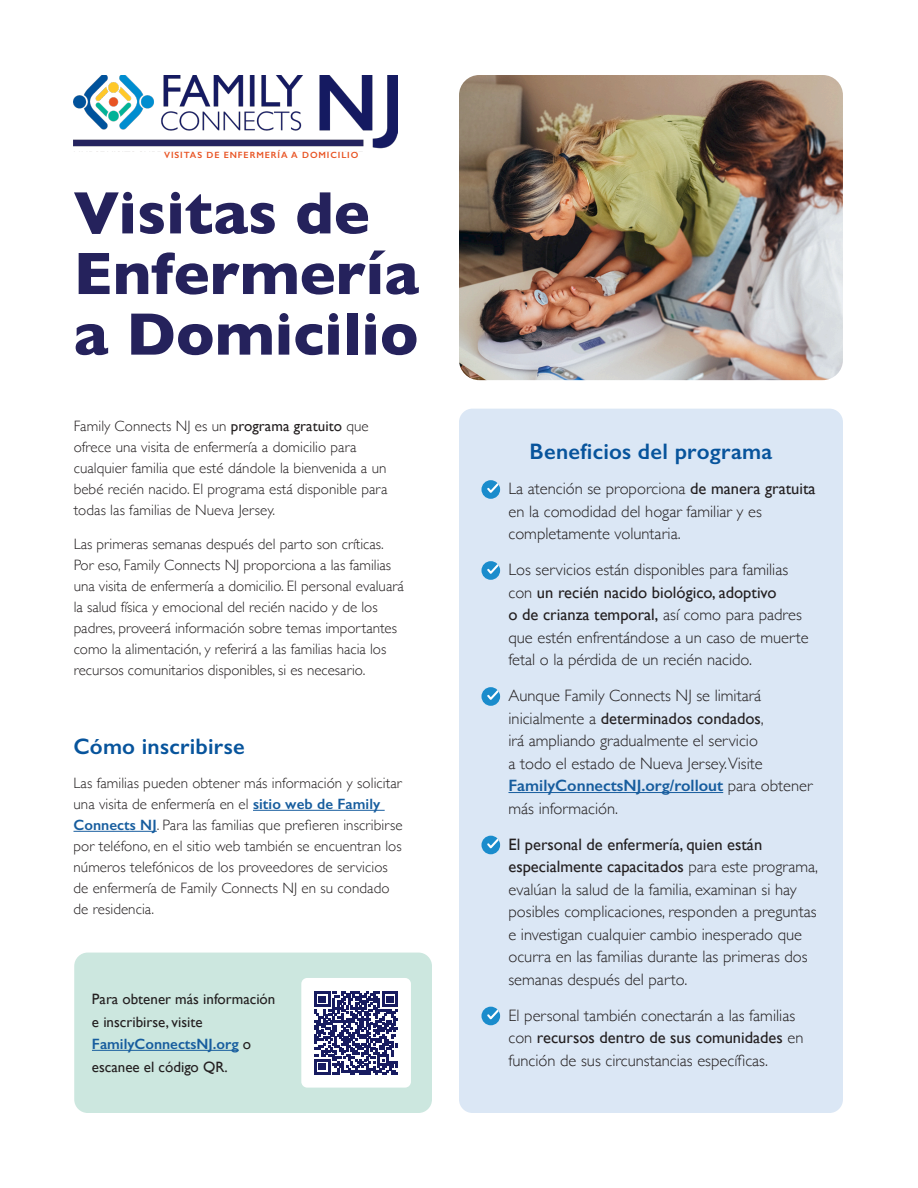
<style>
.page{position:relative;width:918px;height:1188px;background:#fff}
.page>*{position:absolute;margin:0;border:0;box-sizing:border-box;transform-origin:0 0}
.Body_Main{font:700 60.6px/60.6px "Gill Sans";color:#25225c}
.Subhead{font:600 22.5px "Gill Sans";letter-spacing:.01em;color:#07549c}
.Bullet_list{font:300 16.5px/22.5px "Gill Sans";color:#231f20}
.Body_Main-2{font:300 15px/21px "Gill Sans";letter-spacing:.005em;color:#231f20}
.Body_Main-3{font:15px/22.5px "Gill Sans";color:#231f20}
.Body__11pt{font:600 9px "Gill Sans";letter-spacing:.1em;color:#e85424}
.s1{font-weight:400}
.s2{font-weight:600;color:#175d9e}
</style>
<div class="page">
<img style="left:459px;top:75px;width:384px;height:305px">
<div style="left:459px;top:409px;width:384px;height:704px;background:#dbe7f5;border-radius:14px"></div>
<hr style="left:253px;top:810px;width:132px;height:1px;background:#175d9e">
<hr style="left:74px;top:831px;width:83px;height:1px;background:#175d9e">
<hr style="left:508px;top:792px;width:215px;height:1px;background:#175d9e">
<svg style="left:481px;top:480px;width:19px;height:19px"></svg>
<svg style="left:485px;top:480px;width:15px;height:15px"></svg>
<svg style="left:481px;top:561px;width:19px;height:19px"></svg>
<svg style="left:485px;top:561px;width:15px;height:15px"></svg>
<svg style="left:481px;top:687px;width:19px;height:19px"></svg>
<svg style="left:485px;top:687px;width:15px;height:15px"></svg>
<div style="left:481px;top:836px;width:19px;height:18px;background:#1a8ccc;border-radius:50%"></div>
<svg style="left:485px;top:836px;width:15px;height:14px"></svg>
<div style="left:481px;top:1007px;width:19px;height:18px;background:#1a8ccc;border-radius:50%"></div>
<svg style="left:485px;top:1007px;width:15px;height:14px"></svg>
<div style="left:74px;top:953px;width:358px;height:160px;background:#cce7df;border-radius:14px"></div>
<hr style="left:92px;top:1050px;width:147px;height:1px;background:#175d9e">
<div style="left:301px;top:978px;width:110px;height:110px;background:#fff;border-radius:6px"></div>
<img style="left:74px;top:75px;width:323px;height:74px">
<svg style="left:314px;top:991px;width:84px;height:84px"></svg>
<p class="Body__11pt" style="left:164px;top:149px;width:196px">VISITAS DE ENFERMERÍA A DOMICILIO</p>
<p class="Body_Main" style="left:74px;top:181px;width:347px">Visitas de<br>Enfermería a Domicilio</p>
<p class="Body_Main-2" style="left:74px;top:415px;width:315px">Family Connects NJ es un <span class="s1">programa gratuito</span> que ofrece una visita de enfermería a domicilio para cualquier familia que esté dándole la bienvenida a un bebé recién nacido. El programa está disponible para todas las familias de Nueva Jersey.</p>
<p class="Body_Main-2" style="left:74px;top:533px;width:332px">Las primeras semanas después del parto son críticas.<br>Por eso, Family Connects NJ proporciona a las familias una visita de enfermería a domicilio. El personal evaluará la salud física y emocional del recién nacido y de los padres, proveerá información sobre temas importantes como la alimentación, y referirá a las familias hacia los recursos comunitarios disponibles, si es necesario.</p>
<p class="Subhead" style="left:74px;top:732px;width:173px">Cómo inscribirse</p>
<p class="Body_Main-2" style="left:74px;top:772px;width:331px">Las familias pueden obtener más información y solicitar una visita de enfermería en el <span class="s2">sitio web de Family Connects NJ</span>. Para las familias que prefieren inscribirse por teléfono, en el sitio web también se encuentran los números telefónicos de los proveedores de servicios de enfermería de Family Connects NJ en su condado de residencia.</p>
<p class="Body_Main-3" style="left:92px;top:988px;width:185px">Para obtener más información e inscribirse, visite<br><span class="s2">FamilyConnectsNJ.org</span> o escanee el código QR.</p>
<p class="Subhead" style="left:530px;top:438px;width:244px">Beneficios del programa</p>
<p class="Bullet_list" style="left:508px;top:477px;width:309px">La atención se proporciona <span class="s1">de manera gratuita </span>en la comodidad del hogar familiar y es completamente voluntaria.</p>
<p class="Bullet_list" style="left:508px;top:558px;width:302px">Los servicios están disponibles para familias con <span class="s1">un recién nacido biológico, adoptivo<br>o de crianza temporal,</span> así como para padres que estén enfrentándose a un caso de muerte fetal o la pérdida de un recién nacido.</p>
<p class="Bullet_list" style="left:508px;top:684px;width:306px">Aunque Family Connects NJ se limitará inicialmente a <span class="s1">determinados condados</span>,<br>irá ampliando gradualmente el servicio<br>a todo el estado de Nueva Jersey.Visite <span class="s2">FamilyConnectsNJ.org/rollout</span> para obtener más información.</p>
<p class="Bullet_list" style="left:508px;top:832px;width:311px"><span class="s1">El personal de enfermería, quien están especialmente capacitados</span> para este programa, evalúan la salud de la familia, examinan si hay posibles complicaciones, responden a preguntas e investigan cualquier cambio inesperado que ocurra en las familias durante las primeras dos semanas después del parto.</p>
<p class="Bullet_list" style="left:508px;top:1003px;width:297px">El personal también conectarán a las familias con <span class="s1">recursos dentro de sus comunidades</span> en función de sus circunstancias específicas.</p>
</div>
